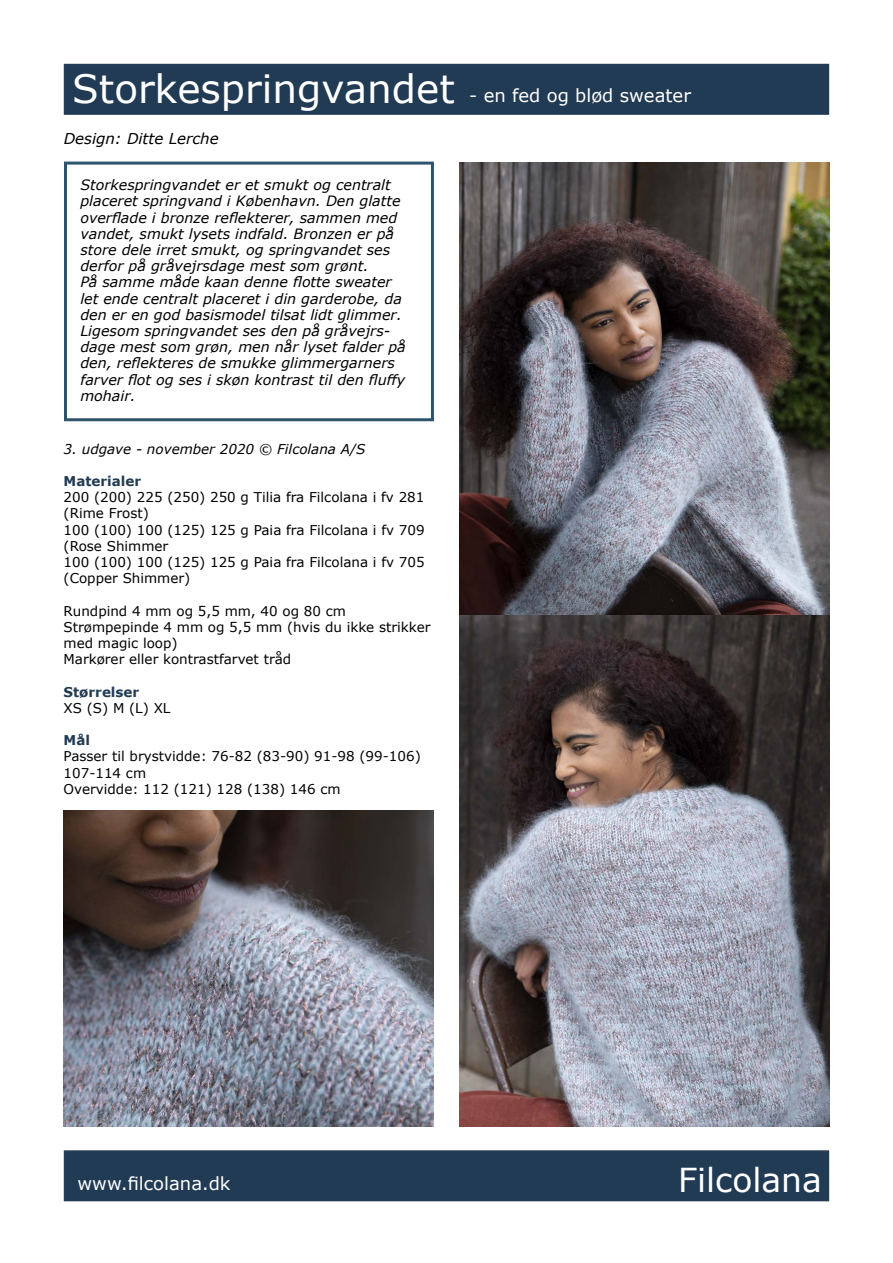
<style>
.page{position:relative;width:893px;height:1263px;background:#fff}
.page>*{position:absolute;margin:0;border:0;box-sizing:border-box;transform-origin:0 0}
.t1{font:33px "Verdana";color:#fff}
.t2{font:18px "Verdana";color:#fff}
.t3{font:italic 15px "Verdana";color:#000}
.t4{font:italic 14.25px/16.2px "Verdana";color:#000}
.t5{font:13.5px/16.2px "Verdana";color:#000}
.t6{font:italic 13.5px "Verdana";color:#000}
.t7{font:700 13.5px "Verdana";color:#223b54}
.s1{font-size:39px}
</style>
<div class="page">
<div style="left:64px;top:64px;width:765px;height:51px;background:#223b54;border:2px solid #243c54"></div>
<div style="left:64px;top:1150px;width:765px;height:51px;background:#223b54;border:2px solid #243c54"></div>
<div style="left:64px;top:162px;width:370px;height:259px;border:3px solid #2e536c"></div>
<img style="left:459px;top:162px;width:370px;height:965px">
<img style="left:64px;top:810px;width:370px;height:317px">
<p class="t2" style="left:72px;top:83px;width:620px"><span class="s1">Storkespringvandet</span> - en fed og blød sweater</p>
<p class="t3" style="left:64px;top:128px;width:156px">Design: Ditte Lerche</p>
<p class="t4" style="left:80px;top:177px;width:327px">Storkespringvandet er et smukt og centralt placeret springvand i København. Den glatte overflade i bronze reflekterer, sammen med vandet, smukt lysets indfald. Bronzen er på store dele irret smukt, og springvandet ses derfor på gråvejrsdage mest som grønt.<br>På samme måde kaan denne flotte sweater let ende centralt placeret i din garderobe, da den er en god basismodel tilsat lidt glimmer.<br>Ligesom springvandet ses den på gråvejrs&shy;dage mest som grøn, men når lyset falder på den, reflekteres de smukke glimmergarners farver flot og ses i skøn kontrast til den fluffy mohair.</p>
<p class="t6" style="left:64px;top:439px;width:303px">3. udgave - november 2020 © Filcolana A/S</p>
<p class="t7" style="left:64px;top:472px;width:79px">Materialer</p>
<p class="t5" style="left:64px;top:489px;width:363px">200 (200) 225 (250) 250 g Tilia fra Filcolana i fv 281 (Rime Frost)<br>100 (100) 100 (125) 125 g Paia fra Filcolana i fv 709 (Rose Shimmer<br>100 (100) 100 (125) 125 g Paia fra Filcolana i fv 705 (Copper Shimmer)</p>
<p class="t5" style="left:64px;top:602px;width:368px">Rundpind 4 mm og 5,5 mm, 40 og 80 cm Strømpepinde 4 mm og 5,5 mm (hvis du ikke strikker med magic loop)<br>Markører eller kontrastfarvet tråd</p>
<p class="t7" style="left:64px;top:682px;width:77px">Størrelser</p>
<p class="t5" style="left:64px;top:700px;width:108px">XS (S) M (L) XL</p>
<p class="t7" style="left:64px;top:731px;width:28px">Mål</p>
<p class="t5" style="left:64px;top:748px;width:359px">Passer til brystvidde: 76-82 (83-90) 91-98 (99-106)<br>107-114 cm<br>Overvidde: 112 (121) 128 (138) 146 cm</p>
<p class="t2" style="left:78px;top:1171px;width:154px">www.filcolana.dk</p>
<h1 class="t1" style="left:678px;top:1157px;width:145px">Filcolana</h1>
</div>
